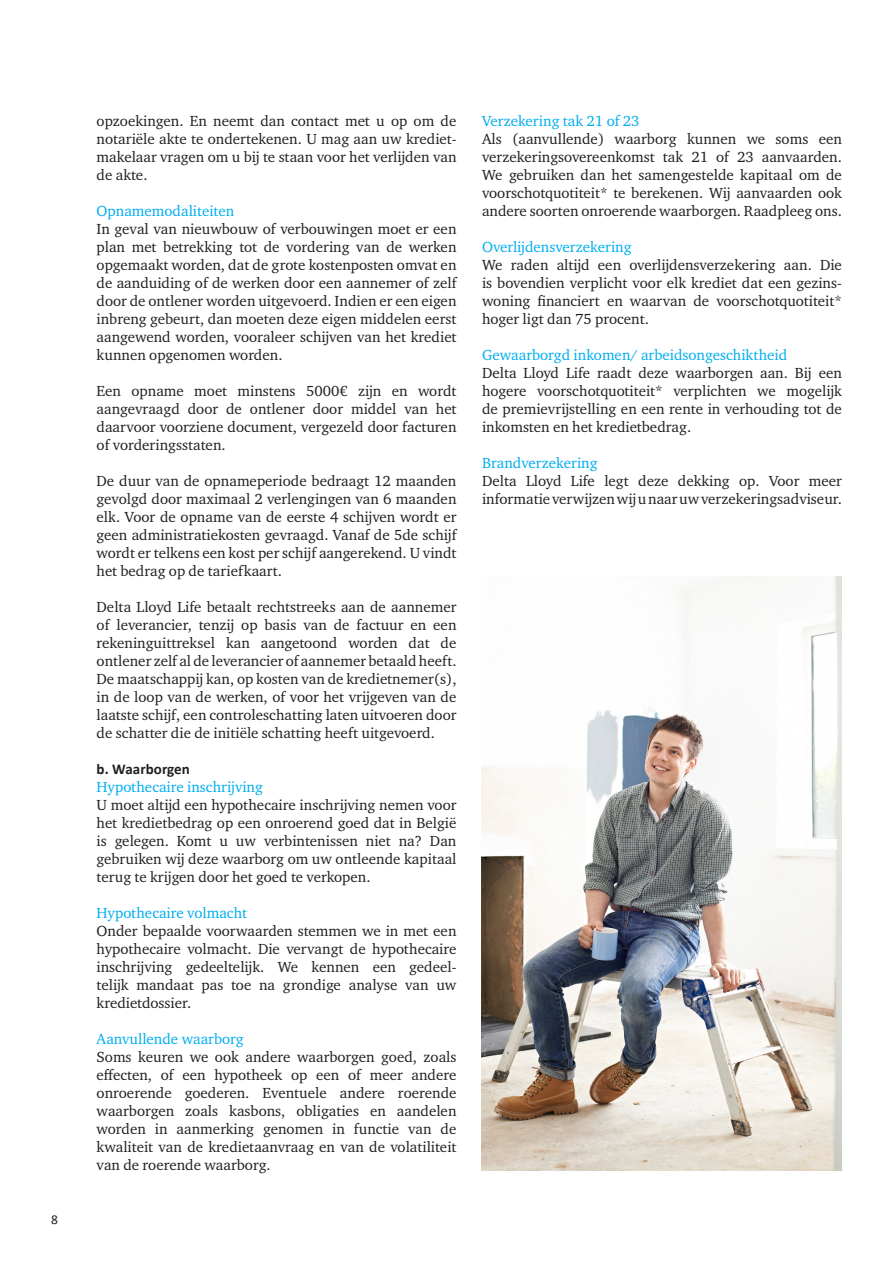
<style>
.page{position:relative;width:893px;height:1263px;background:#fff}
.page>*{position:absolute;margin:0;border:0;box-sizing:border-box;transform-origin:0 0}
.t1{font:15px/18px "Charter ITC Pro";color:#231f20;text-align:justify}
.t2{font:15px "Charter ITC Pro";color:#00aeef}
.t3{font:700 15px "Calibri";letter-spacing:.005em;color:#231f20}
.t4{font:13.5px "Calibri";color:#231f20}
</style>
<div class="page">
<img style="left:482px;top:576px;width:359px;height:594px">
<p class="t4" style="left:51px;top:1211px;width:8px">8</p>
<p class="t1" style="left:97px;top:112px;width:361px">opzoekingen. En neemt dan contact met u op om de notariële akte te ondertekenen. U mag aan uw krediet&shy;makelaar vragen om u bij te staan voor het verlijden van de akte.</p>
<p class="t2" style="left:97px;top:202px;width:139px">Opnamemodaliteiten</p>
<p class="t1" style="left:97px;top:220px;width:361px">In geval van nieuwbouw of verbouwingen moet er een plan met betrekking tot de vordering van de werken opgemaakt worden, dat de grote kostenposten omvat en de aanduiding of de werken door een aannemer of zelf door de ontlener worden uitgevoerd. Indien er een eigen inbreng gebeurt, dan moeten deze eigen middelen eerst aangewend worden, vooraleer schijven van het krediet kunnen opgenomen worden.</p>
<p class="t1" style="left:97px;top:382px;width:361px">Een opname moet minstens 5000€ zijn en wordt aangevraagd door de ontlener door middel van het daarvoor voorziene document, vergezeld door facturen of vorderingsstaten.</p>
<p class="t1" style="left:97px;top:472px;width:361px">De duur van de opnameperiode bedraagt 12 maanden gevolgd door maximaal 2 verlengingen van 6 maanden elk. Voor de opname van de eerste 4 schijven wordt er geen administratiekosten gevraagd. Vanaf de 5de schijf wordt er telkens een kost per schijf aangerekend. U vindt het bedrag op de tariefkaart.</p>
<p class="t1" style="left:97px;top:598px;width:361px;text-align:left">Delta Lloyd Life betaalt rechtstreeks aan de aannemer of leverancier, tenzij op basis van de factuur en een rekeninguittreksel kan aangetoond worden dat de ontlener zelf al de leverancier of aannemer betaald heeft.<br>De maatschappij kan, op kosten van de kredietnemer(s), in de loop van de werken, of voor het vrijgeven van de laatste schijf, een controleschatting laten uitvoeren door de schatter die de initiële schatting heeft uitgevoerd.</p>
<p class="t3" style="left:97px;top:760px;width:95px">b. Waarborgen</p>
<p class="t2" style="left:97px;top:778px;width:168px">Hypothecaire inschrijving</p>
<p class="t1" style="left:97px;top:796px;width:361px">U moet altijd een hypothecaire inschrijving nemen voor het kredietbedrag op een onroerend goed dat in België is gelegen. Komt u uw verbintenissen niet na? Dan gebruiken wij deze waarborg om uw ontleende kapitaal terug te krijgen door het goed te verkopen.</p>
<p class="t2" style="left:97px;top:904px;width:152px">Hypothecaire volmacht</p>
<p class="t1" style="left:97px;top:922px;width:361px">Onder bepaalde voorwaarden stemmen we in met een hypothecaire volmacht. Die vervangt de hypothecaire inschrijving gedeeltelijk. We kennen een gedeel&shy;telijk mandaat pas toe na grondige analyse van uw kredietdossier.</p>
<p class="t2" style="left:97px;top:1030px;width:149px">Aanvullende waarborg</p>
<p class="t1" style="left:97px;top:1048px;width:361px">Soms keuren we ook andere waarborgen goed, zoals effecten, of een hypotheek op een of meer andere onroerende goederen. Eventuele andere roerende waarborgen zoals kasbons, obligaties en aandelen worden in aanmerking genomen in functie van de kwaliteit van de kredietaanvraag en van de volatiliteit van de roerende waarborg.</p>
<p class="t2" style="left:482px;top:112px;width:159px">Verzekering tak 21 of 23</p>
<p class="t1" style="left:482px;top:130px;width:361px;text-align:left">Als (aanvullende) waarborg kunnen we soms een verzekeringsovereenkomst tak 21 of 23 aanvaarden.<br>We gebruiken dan het samengestelde kapitaal om de voorschotquotiteit* te berekenen. Wij aanvaarden ook andere soorten onroerende waarborgen. Raadpleeg ons.</p>
<p class="t2" style="left:482px;top:238px;width:151px">Overlijdensverzekering</p>
<p class="t1" style="left:482px;top:256px;width:361px">We raden altijd een overlijdensverzekering aan. Die is bovendien verplicht voor elk krediet dat een gezins&shy;woning financiert en waarvan de voorschotquotiteit* hoger ligt dan 75 procent.</p>
<p class="t2" style="left:482px;top:346px;width:307px">Gewaarborgd inkomen/ arbeidsongeschiktheid</p>
<p class="t1" style="left:482px;top:364px;width:361px">Delta Lloyd Life raadt deze waarborgen aan. Bij een hogere voorschotquotiteit* verplichten we mogelijk de premievrijstelling en een rente in verhouding tot de inkomsten en het kredietbedrag.</p>
<p class="t2" style="left:482px;top:454px;width:117px">Brandverzekering</p>
<p class="t1" style="left:482px;top:472px;width:361px">Delta Lloyd Life legt deze dekking op. Voor meer informatie verwijzen wij u naar uw verzekeringsadviseur.</p>
</div>
